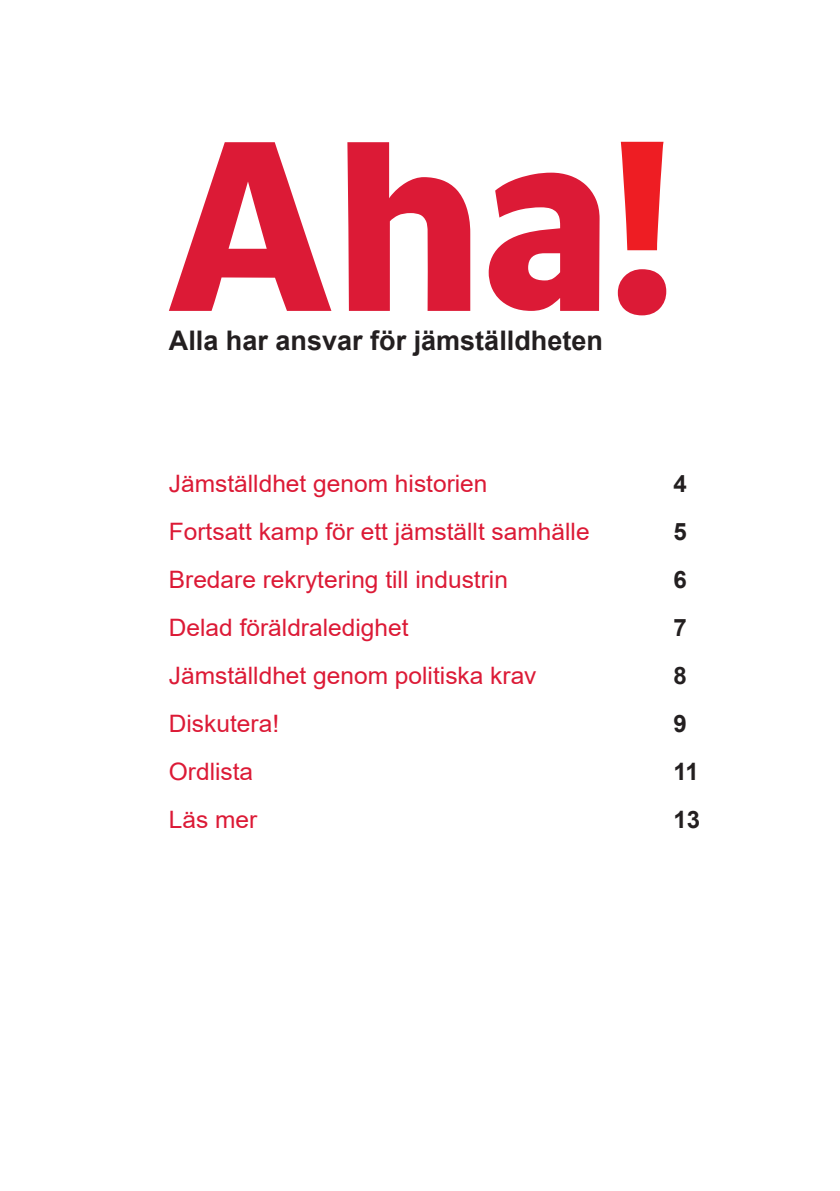
<style>
.page{position:relative;width:840px;height:1191px;background:#fff}
.page>*{position:absolute;margin:0;border:0;box-sizing:border-box;transform-origin:0 0}
.t1{font:700 27px "Arial";color:#231f20}
.t2{font:24px "Arial";color:#dc1a36}
.t3{font:700 24px "Arial";color:#231f20}
</style>
<div class="page">
<svg style="left:169px;top:142px;width:162px;height:169px"></svg>
<svg style="left:347px;top:142px;width:123px;height:169px"></svg>
<svg style="left:488px;top:173px;width:111px;height:138px"></svg>
<svg style="left:620px;top:142px;width:43px;height:108px"></svg>
<svg style="left:617px;top:269px;width:49px;height:46px"></svg>
<p class="t1" style="left:169px;top:321px;width:435px">Alla har ansvar för jämställdheten</p>
<p class="t2" style="left:169px;top:467px;width:320px">Jämställdhet genom historien</p>
<p class="t3" style="left:673px;top:467px;width:15px">4</p>
<p class="t2" style="left:169px;top:515px;width:422px">Fortsatt kamp för ett jämställt samhälle</p>
<p class="t3" style="left:673px;top:515px;width:15px">5</p>
<p class="t2" style="left:169px;top:563px;width:340px">Bredare rekrytering till industrin</p>
<p class="t3" style="left:673px;top:563px;width:15px">6</p>
<p class="t2" style="left:169px;top:611px;width:241px">Delad föräldraledighet</p>
<p class="t3" style="left:673px;top:611px;width:15px">7</p>
<p class="t2" style="left:169px;top:659px;width:369px">Jämställdhet genom politiska krav</p>
<p class="t3" style="left:673px;top:659px;width:15px">8</p>
<p class="t2" style="left:169px;top:707px;width:112px">Diskutera!</p>
<p class="t3" style="left:673px;top:707px;width:15px">9</p>
<p class="t2" style="left:169px;top:755px;width:86px">Ordlista</p>
<p class="t3" style="left:673px;top:755px;width:27px">11</p>
<p class="t2" style="left:169px;top:803px;width:90px">Läs mer</p>
<p class="t3" style="left:673px;top:803px;width:28px">13</p>
</div>
